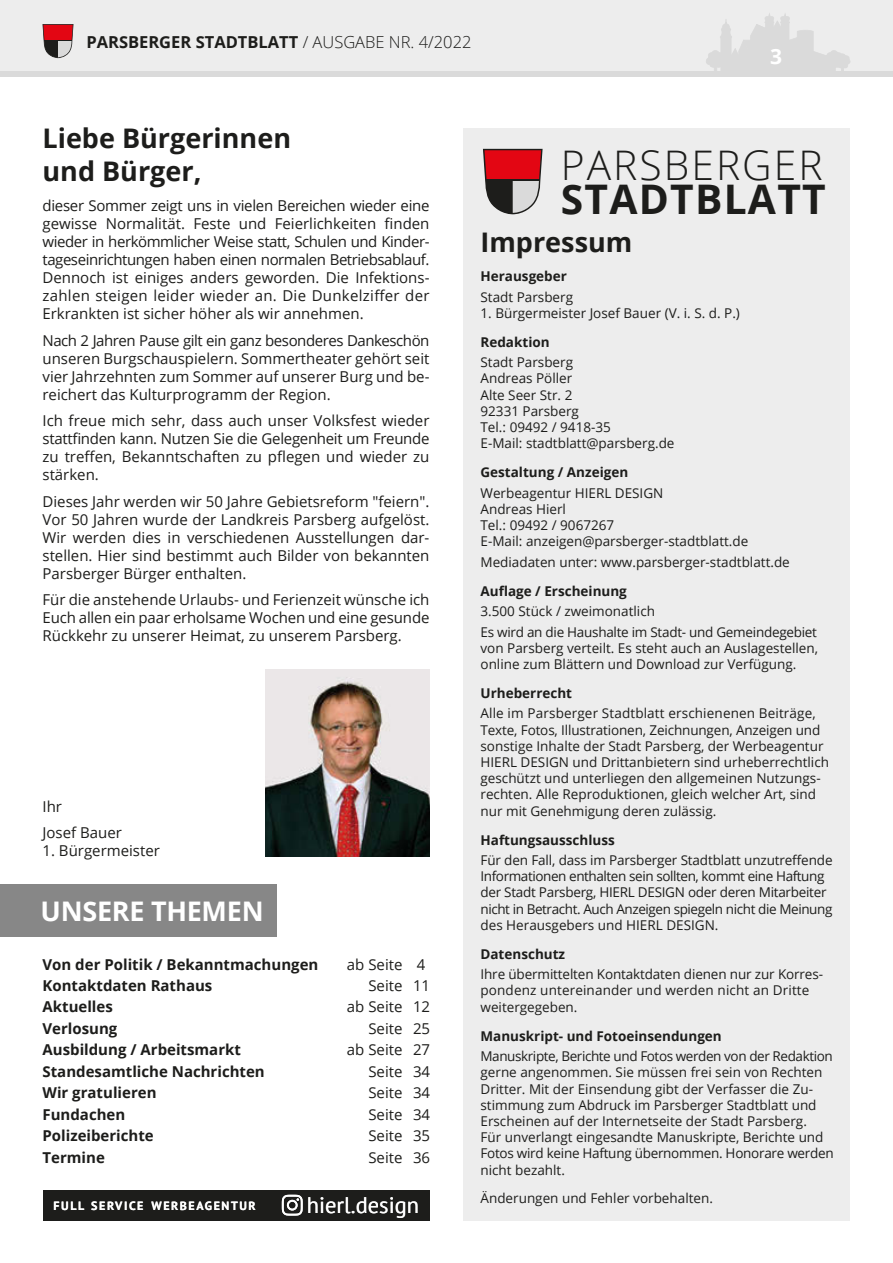
<style>
.page{position:relative;width:893px;height:1263px;background:#fff}
.page>*{position:absolute;margin:0;border:0;box-sizing:border-box;transform-origin:0 0}
.t1{font:300 40.8px "Open Sans";letter-spacing:.05em;color:#1d1d1b}
.t2{font:700 40.8px "Open Sans";letter-spacing:.03em;color:#1d1d1b}
.t3{font:700 27px/32.4px "Open Sans";color:#1d1d1b}
.t4{font:700 27px "Open Sans";letter-spacing:-.01em;color:#fff}
.t5{font:22.5px "PT Sans";color:#fff}
.t6{font:700 21px "Open Sans";color:#fff}
.t7{font:700 16.5px "Open Sans";color:#1d1d1b}
.t8{font:15px/18px "Open Sans";color:#1d1d1b;text-align:justify}
.t9{font:700 15px "Open Sans";color:#1d1d1b}
.t10{font:13.5px/16.2px "Open Sans";color:#1d1d1b}
.t11{font:13.5px/16.2px "Open Sans";letter-spacing:-.02em;color:#1d1d1b}
.t12{font:700 13.5px "Open Sans";color:#1d1d1b}
.t13{font:700 12px "PT Sans";letter-spacing:.13em;color:#fff}
.s1{font-weight:300}
</style>
<div class="page">
<div style="left:0;top:0;width:893px;height:72px;background:#ededed"></div>
<svg style="left:706px;top:13px;width:144px;height:58px"></svg>
<div style="left:747px;top:54px;width:23px;height:18px;background:#dadada"></div>
<svg style="left:43px;top:24px;width:31px;height:34px"></svg>
<div style="left:0;top:71px;width:893px;height:6px;background:#dadada"></div>
<div style="left:463px;top:128px;width:387px;height:1092px;background:#ededed"></div>
<svg style="left:483px;top:149px;width:60px;height:66px;background:#b1575b"></svg>
<hr style="left:486px;top:179px;width:54px;height:2px;background:#1d1d1b">
<div style="left:43px;top:1190px;width:386px;height:30px;background:#1d1d1b"></div>
<svg style="left:282px;top:1195px;width:21px;height:20px"></svg>
<img style="left:266px;top:670px;width:163px;height:186px">
<div style="left:0;top:885px;width:276px;height:52px;background:#878787"></div>
<p class="t7" style="left:86px;top:30px;width:387px">PARSBERGER STADTBLATT <span class="s1">/ AUSGABE NR. 4/2022</span></p>
<h3 class="t6" style="left:770px;top:42px;width:13px">3</h3>
<h2 class="t3" style="left:43px;top:122px;width:250px">Liebe Bürgerinnen und Bürger,</h2>
<p class="t8" style="left:43px;top:197px;width:388px">dieser Sommer zeigt uns in vielen Bereichen wieder eine gewisse Normalität. Feste und Feierlichkeiten finden wieder in herkömmlicher Weise statt, Schulen und Kinder&shy;tageseinrichtungen haben einen normalen Betriebsablauf.<br>Dennoch ist einiges anders geworden. Die Infektions&shy;zahlen steigen leider wieder an. Die Dunkelziffer der Erkrankten ist sicher höher als wir annehmen.</p>
<p class="t8" style="left:43px;top:331px;width:388px">Nach 2 Jahren Pause gilt ein ganz besonderes Dankeschön unseren Burgschauspielern. Sommertheater gehört seit vier Jahrzehnten zum Sommer auf unserer Burg und be&shy;reichert das Kulturprogramm der Region.</p>
<p class="t8" style="left:43px;top:412px;width:388px">Ich freue mich sehr, dass auch unser Volksfest wieder stattfinden kann. Nutzen Sie die Gelegenheit um Freunde zu treffen, Bekanntschaften zu pflegen und wieder zu stärken.</p>
<p class="t8" style="left:43px;top:492px;width:388px">Dieses Jahr werden wir 50 Jahre Gebietsreform "feiern".<br>Vor 50 Jahren wurde der Landkreis Parsberg aufgelöst.<br>Wir werden dies in verschiedenen Ausstellungen dar&shy;stellen. Hier sind bestimmt auch Bilder von bekannten Parsberger Bürger enthalten.</p>
<p class="t8" style="left:43px;top:591px;width:388px">Für die anstehende Urlaubs- und Ferienzeit wünsche ich Euch allen ein paar erholsame Wochen und eine gesunde Rückkehr zu unserer Heimat, zu unserem Parsberg.</p>
<p class="t8" style="left:43px;top:793px;width:81px;line-height:26.5px">Ihr<br>Josef Bauer</p>
<p class="t8" style="left:43px;top:841px;width:119px">1. Bürgermeister</p>
<h2 class="t4" style="left:41px;top:892px;width:225px">UNSERE THEMEN</h2>
<p class="t9" style="left:43px;top:953px;width:277px">Von der Politik / Bekanntmachungen</p>
<p class="t8" style="left:347px;top:955px;width:80px">ab Seite 4</p>
<p class="t9" style="left:43px;top:975px;width:171px">Kontaktdaten Rathaus</p>
<p class="t8" style="left:368px;top:976px;width:63px">Seite 11</p>
<p class="t9" style="left:43px;top:996px;width:72px">Aktuelles</p>
<p class="t8" style="left:347px;top:998px;width:85px">ab Seite 12</p>
<p class="t9" style="left:43px;top:1018px;width:76px">Verlosung</p>
<p class="t8" style="left:368px;top:1019px;width:63px">Seite 25</p>
<p class="t9" style="left:43px;top:1039px;width:200px">Ausbildung / Arbeitsmarkt</p>
<p class="t8" style="left:347px;top:1040px;width:85px">ab Seite 27</p>
<p class="t9" style="left:43px;top:1061px;width:224px">Standesamtliche Nachrichten</p>
<p class="t8" style="left:368px;top:1062px;width:63px">Seite 34</p>
<p class="t9" style="left:43px;top:1082px;width:116px">Wir gratulieren</p>
<p class="t8" style="left:368px;top:1083px;width:63px">Seite 34</p>
<p class="t9" style="left:43px;top:1104px;width:84px">Fundachen</p>
<p class="t8" style="left:368px;top:1105px;width:63px">Seite 34</p>
<p class="t9" style="left:43px;top:1125px;width:113px">Polizeiberichte</p>
<p class="t8" style="left:368px;top:1126px;width:63px">Seite 35</p>
<p class="t9" style="left:43px;top:1146px;width:64px">Termine</p>
<p class="t8" style="left:368px;top:1148px;width:63px">Seite 36</p>
<p class="t13" style="left:54px;top:1197px;width:204px">FULL SERVICE WERBEAGENTUR</p>
<h3 class="t5" style="left:307px;top:1190px;width:114px">hierl.design</h3>
<h1 class="t1" style="left:561px;top:137px;width:263px">PARSBERGER</h1>
<h1 class="t2" style="left:561px;top:171px;width:267px">STADTBLATT</h1>
<h2 class="t3" style="left:480px;top:226px;width:153px">Impressum</h2>
<p class="t12" style="left:480px;top:267px;width:88px">Herausgeber</p>
<p class="t10" style="left:480px;top:288px;width:94px">Stadt Parsberg</p>
<p class="t10" style="left:480px;top:304px;width:261px">1. Bürgermeister Josef Bauer (V. i. S. d. P.)</p>
<p class="t12" style="left:480px;top:332px;width:71px">Redaktion</p>
<p class="t10" style="left:480px;top:354px;width:196px">Stadt Parsberg<br>Andreas Pöller<br>Alte Seer Str. 2<br>92331 Parsberg<br>Tel.: 09492 / 9418-35<br>E-Mail: stadtblatt@parsberg.de</p>
<p class="t12" style="left:480px;top:463px;width:149px">Gestaltung / Anzeigen</p>
<p class="t10" style="left:480px;top:484px;width:269px">Werbeagentur HIERL DESIGN<br>Andreas Hierl<br>Tel.: 09492 / 9067267<br>E-Mail: anzeigen@parsberger-stadtblatt.de</p>
<p class="t10" style="left:480px;top:553px;width:311px">Mediadaten unter: www.parsberger-stadtblatt.de</p>
<p class="t12" style="left:480px;top:581px;width:148px">Auflage / Erscheinung</p>
<p class="t11" style="left:480px;top:601px;width:338px;line-height:20.4px">3.500 Stück / zweimonatlich<br>Es wird an die Haushalte im Stadt- und Gemeindegebiet</p>
<p class="t10" style="left:480px;top:639px;width:339px">von Parsberg verteilt. Es steht auch an Auslagestellen, online zum Blättern und Download zur Verfügung.</p>
<p class="t12" style="left:480px;top:683px;width:93px">Urheberrecht</p>
<p class="t10" style="left:480px;top:705px;width:350px">Alle im Parsberger Stadtblatt erschienenen Beiträge, Texte, Fotos, Illustrationen, Zeichnungen, Anzeigen und sonstige Inhalte der Stadt Parsberg, der Werbeagentur HIERL DESIGN und Drittanbietern sind urheberrechtlich geschützt und unterliegen den allgemeinen Nutzungs&shy;rechten. Alle Reproduktionen, gleich welcher Art, sind nur mit Genehmigung deren zulässig.</p>
<p class="t12" style="left:480px;top:830px;width:136px">Haftungsausschluss</p>
<p class="t11" style="left:480px;top:852px;width:354px">Für den Fall, dass im Parsberger Stadtblatt unzutreffende Informationen enthalten sein sollten, kommt eine Haftung der Stadt Parsberg, HIERL DESIGN oder deren Mitarbeiter nicht in Betracht. Auch Anzeigen spiegeln nicht die Meinung des Herausgebers und HIERL DESIGN.</p>
<p class="t12" style="left:480px;top:944px;width:86px">Datenschutz</p>
<p class="t10" style="left:480px;top:966px;width:344px">Ihre übermittelten Kontaktdaten dienen nur zur Korres&shy;pondenz untereinander und werden nicht an Dritte weitergegeben.</p>
<p class="t12" style="left:480px;top:1026px;width:243px">Manuskript- und Fotoeinsendungen</p>
<p class="t10" style="left:480px;top:1048px;width:355px">Manuskripte, Berichte und Fotos werden von der Redaktion gerne angenommen. Sie müssen frei sein von Rechten Dritter. Mit der Einsendung gibt der Verfasser die Zu&shy;stimmung zum Abdruck im Parsberger Stadtblatt und Erscheinen auf der Internetseite der Stadt Parsberg.<br>Für unverlangt eingesandte Manuskripte, Berichte und Fotos wird keine Haftung übernommen. Honorare werden nicht bezahlt.</p>
<p class="t10" style="left:480px;top:1190px;width:234px">Änderungen und Fehler vorbehalten.</p>
</div>
